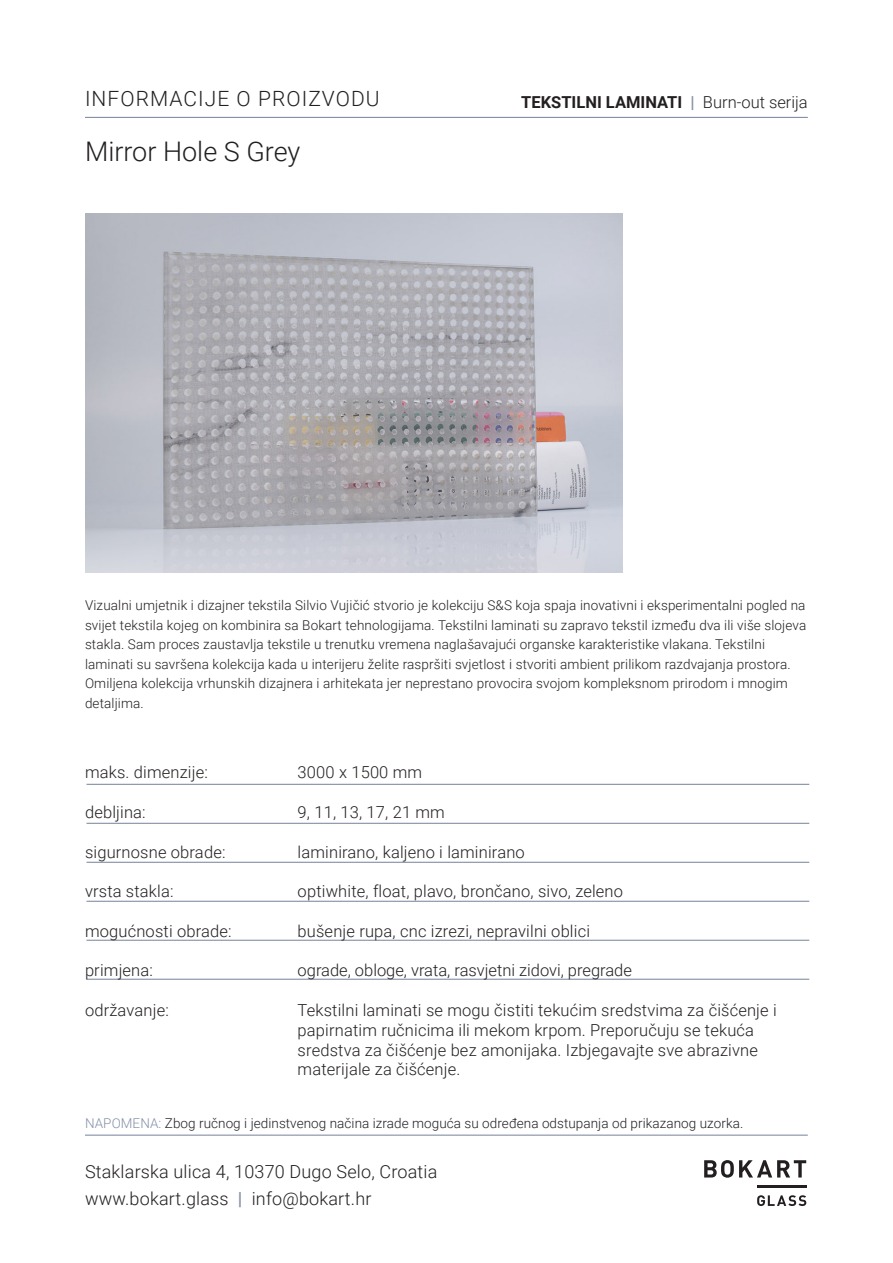
<style>
.page{position:relative;width:893px;height:1263px;background:#fff}
.page>*{position:absolute;margin:0;border:0;box-sizing:border-box;transform-origin:0 0}
.t1{font:300 27px "Roboto";color:#231f20}
.t2{font:300 21px "Roboto";letter-spacing:.05em;color:#231f20}
.t3{font:300 18px/27px "Roboto";letter-spacing:.01em;color:#231f20}
.t4{font:300 16.5px/19.8px "Roboto";letter-spacing:.01em;color:#231f20}
.t5{font:700 16.5px "Roboto";color:#231f20}
.t6{font:300 13.5px/19.5px "Roboto";letter-spacing:.01em;color:#231f20}
.s1{color:#8590a6}
.s2{font-weight:300}
.s3{font-weight:700;color:#8590a6}
</style>
<div class="page">
<hr style="left:87px;top:784px;width:722px;height:1px;background:#8590a6">
<hr style="left:87px;top:823px;width:722px;height:1px;background:#8590a6">
<hr style="left:87px;top:862px;width:722px;height:1px;background:#8590a6">
<hr style="left:87px;top:901px;width:722px;height:1px;background:#8590a6">
<hr style="left:87px;top:979px;width:722px;height:1px;background:#8590a6">
<hr style="left:87px;top:940px;width:722px;height:1px;background:#8590a6">
<img style="left:85px;top:213px;width:538px;height:359px">
<svg style="left:704px;top:1160px;width:102px;height:46px"></svg>
<hr style="left:757px;top:1185px;width:49px;height:2px;background:#231f20">
<hr style="left:85px;top:117px;width:723px;height:1px;background:#8590a6">
<hr style="left:85px;top:1134px;width:723px;height:2px;background:#8590a6">
<h2 class="t2" style="left:85px;top:84px;width:296px">INFORMACIJE O PROIZVODU</h2>
<h1 class="t1" style="left:85px;top:133px;width:217px">Mirror Hole S Grey</h1>
<p class="t5" style="left:521px;top:90px;width:288px">TEKSTILNI LAMINATI <span class="s1">|</span> <span class="s2">Burn-out serija</span></p>
<p class="t6" style="left:85px;top:595px;width:723px">Vizualni umjetnik i dizajner tekstila Silvio Vujičić stvorio je kolekciju S&amp;S koja spaja inovativni i eksperimentalni pogled na svijet tekstila kojeg on kombinira sa Bokart tehnologijama. Tekstilni laminati su zapravo tekstil između dva ili više slojeva stakla. Sam proces zaustavlja tekstile u trenutku vremena naglašavajući organske karakteristike vlakana. Tekstilni laminati su savršena kolekcija kada u interijeru želite raspršiti svjetlost i stvoriti ambient prilikom razdvajanja prostora.<br>Omiljena kolekcija vrhunskih dizajnera i arhitekata jer neprestano provocira svojom kompleksnom prirodom i mnogim detaljima.</p>
<p class="t4" style="left:85px;top:762px;width:124px">maks. dimenzije:</p>
<p class="t4" style="left:298px;top:762px;width:126px">3000 x 1500 mm</p>
<p class="t4" style="left:85px;top:802px;width:62px">debljina:</p>
<p class="t4" style="left:298px;top:802px;width:149px">9, 11, 13, 17, 21 mm</p>
<p class="t4" style="left:85px;top:841px;width:142px">sigurnosne obrade:</p>
<p class="t4" style="left:298px;top:841px;width:229px">laminirano, kaljeno i laminirano</p>
<p class="t4" style="left:85px;top:881px;width:90px">vrsta stakla:</p>
<p class="t4" style="left:298px;top:881px;width:327px">optiwhite, float, plavo, brončano, sivo, zeleno</p>
<p class="t4" style="left:85px;top:920px;width:148px">mogućnosti obrade:</p>
<p class="t4" style="left:298px;top:920px;width:294px">bušenje rupa, cnc izrezi, nepravilni oblici</p>
<p class="t4" style="left:85px;top:960px;width:69px">primjena:</p>
<p class="t4" style="left:298px;top:960px;width:336px">ograde, obloge, vrata, rasvjetni zidovi, pregrade</p>
<p class="t4" style="left:85px;top:1000px;width:85px">održavanje:</p>
<p class="t4" style="left:298px;top:1000px;width:481px">Tekstilni laminati se mogu čistiti tekućim sredstvima za čišćenje i papirnatim ručnicima ili mekom krpom. Preporučuju se tekuća sredstva za čišćenje bez amonijaka. Izbjegavajte sve abrazivne materijale za čišćenje.</p>
<p class="t6" style="left:85px;top:1113px;width:660px"><span class="s1">NAPOMENA:</span> Zbog ručnog i jedinstvenog načina izrade moguća su određena odstupanja od prikazanog uzorka.</p>
<h3 class="t3" style="left:85px;top:1158px;width:354px">Staklarska ulica 4, 10370 Dugo Selo, Croatia www.bokart.glass <span class="s3">|</span> info@bokart.hr</h3>
</div>
